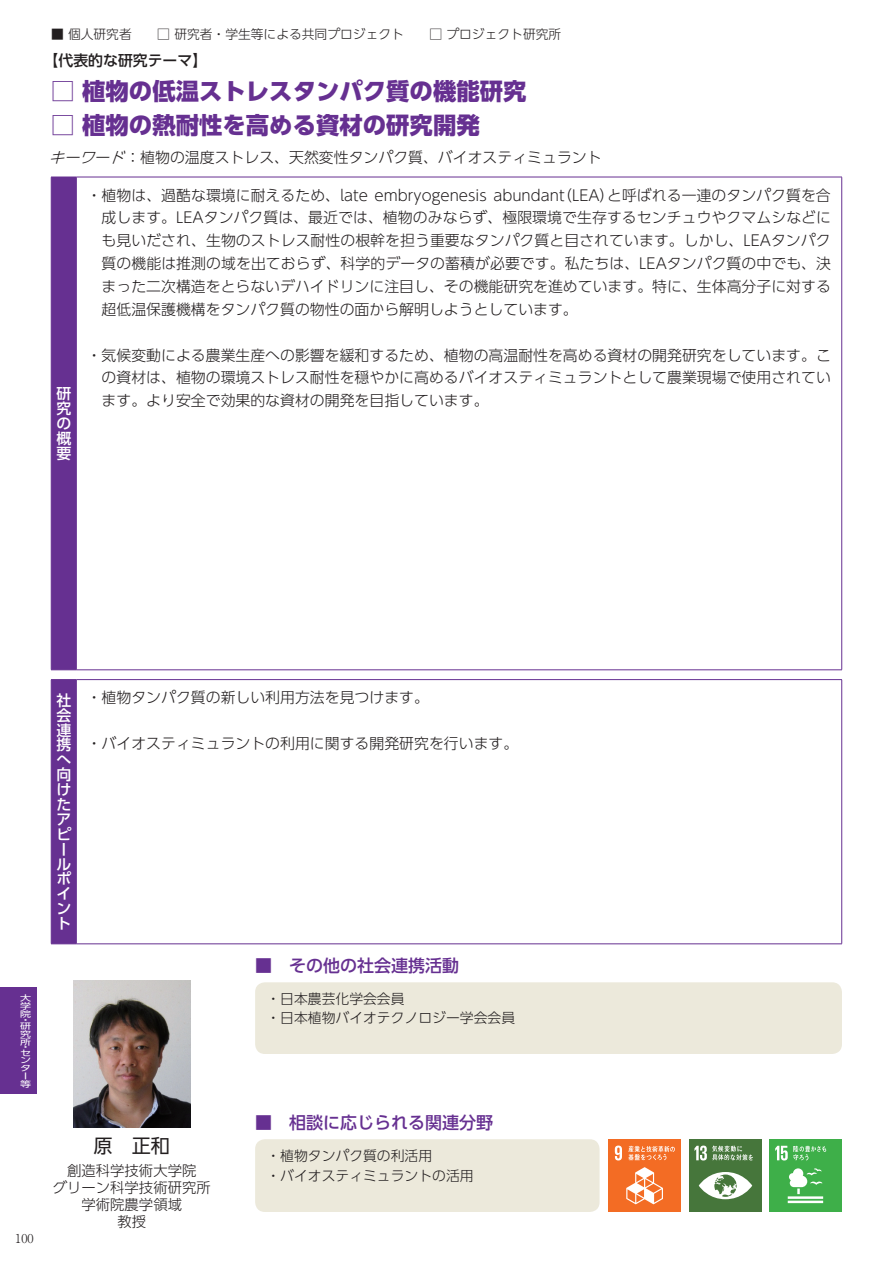
<style>
.page{position:relative;width:893px;height:1263px;background:#fff}
.page>*{position:absolute;margin:0;border:0;box-sizing:border-box;transform-origin:0 0}
.t1{font:800 23.4px "UD Shin Go Pro";color:#663091}
.t2{font:19.2px "UD Shin Go Pro";color:#231f20}
.t3{font:500 16.95px "UD Shin Go Pro";color:#663091}
.t4{font:300 14.85px/22.8px "UD Shin Go Pro";color:#231f20;text-align:justify}
.t5{font:500 14.85px/14.9px "UD Shin Go Pro";color:#fff;text-align:justify}
.t6{font:500 14.85px "UD Shin Go Pro";color:#231f20}
.t7{font:300 14.4px/17px "UD Shin Go Pro";color:#231f20;text-align:center}
.t8{font:300 13.8px/19.2px "UD Shin Go Pro";color:#231f20}
.t9{font:300 12.75px "UD Shin Go Pro";color:#231f20}
.t10{font:300 12.15px "Ryumin Pro";color:#231f20}
.t11{font:8.1px/8.1px "UD Shin Go Pro";color:#fff;text-align:justify;scale:1.37 1}
.s1{font-style:italic}
</style>
<div class="page">
<div style="left:255px;top:982px;width:587px;height:72px;background:#ece9db;border-radius:10px"></div>
<div style="left:255px;top:1139px;width:345px;height:73px;background:#ece9db;border-radius:10px"></div>
<img style="left:73px;top:981px;width:117px;height:146px">
<hr style="left:76px;top:177px;width:1px;height:493px;background:#663091">
<hr style="left:76px;top:177px;width:766px;height:1px;background:#663091">
<hr style="left:841px;top:177px;width:1px;height:493px;background:#663091">
<hr style="left:76px;top:669px;width:766px;height:1px;background:#663091">
<div style="left:51px;top:177px;width:25px;height:767px;background:#663091"></div>
<hr style="left:76px;top:680px;width:1px;height:264px;background:#663091">
<hr style="left:76px;top:679px;width:766px;height:1px;background:#663091">
<hr style="left:841px;top:680px;width:1px;height:264px;background:#663091">
<hr style="left:76px;top:943px;width:766px;height:1px;background:#663091">
<div style="left:770px;top:1140px;width:72px;height:72px;background:#3eaf49"></div>
<hr style="left:788px;top:1196px;width:35px;height:3px;background:#fff">
<hr style="left:788px;top:1201px;width:35px;height:2px;background:#fff">
<svg style="left:789px;top:1168px;width:33px;height:26px"></svg>
<svg style="left:775px;top:1146px;width:51px;height:14px"></svg>
<div style="left:689px;top:1140px;width:72px;height:72px;background:#46763b"></div>
<svg style="left:699px;top:1172px;width:53px;height:27px"></svg>
<svg style="left:694px;top:1145px;width:59px;height:15px"></svg>
<div style="left:608px;top:1140px;width:72px;height:72px;background:#f36c24"></div>
<svg style="left:626px;top:1167px;width:37px;height:37px"></svg>
<svg style="left:615px;top:1145px;width:7px;height:15px"></svg>
<svg style="left:628px;top:1146px;width:47px;height:14px"></svg>
<div style="left:0;top:988px;width:36px;height:106px;background:#663091"></div>
<p class="t9" style="left:51px;top:24px;width:512px">■ 個人研究者　　□ 研究者・学生等による共同プロジェクト　　□ プロジェクト研究所</p>
<p class="t6" style="left:44px;top:49px;width:165px">【代表的な研究テーマ】</p>
<h1 class="t1" style="left:51px;top:72px;width:477px">□ 植物の低温ストレスタンパク質の機能研究</h1>
<h1 class="t1" style="left:51px;top:106px;width:430px">□ 植物の熱耐性を高める資材の研究開発</h1>
<p class="t4" style="left:49px;top:145px;width:554px"><span class="s1">キーワード</span>：植物の温度ストレス、天然変性タンパク質、バイオスティミュラント</p>
<p class="t5" style="left:56px;top:386px;width:16px">研究の概要</p>
<p class="t4" style="left:102px;top:183px;width:731px;text-indent:-15px">・植物は、過酷な環境に耐えるため、late embryogenesis abundant（LEA）と呼ばれる一連のタンパク質を合成します。LEAタンパク質は、最近では、植物のみならず、極限環境で生存するセンチュウやクマムシなどにも見いだされ、生物のストレス耐性の根幹を担う重要なタンパク質と目されています。しかし、LEAタンパク質の機能は推測の域を出ておらず、科学的データの蓄積が必要です。私たちは、LEAタンパク質の中でも、決まった二次構造をとらないデハイドリンに注目し、その機能研究を進めています。特に、生体高分子に対する超低温保護機構をタンパク質の物性の面から解明しようとしています。</p>
<p class="t4" style="left:102px;top:343px;width:731px;text-indent:-15px">・気候変動による農業生産への影響を緩和するため、植物の高温耐性を高める資材の開発研究をしています。この資材は、植物の環境ストレス耐性を穏やかに高めるバイオスティミュラントとして農業現場で使用されています。より安全で効果的な資材の開発を目指しています。</p>
<p class="t11" style="left:20px;top:994px;width:9px">大学院</p>
<p class="t11" style="left:20px;top:1015px;width:6px">・</p>
<p class="t11" style="left:20px;top:1021px;width:9px">研究所</p>
<p class="t11" style="left:20px;top:1043px;width:6px">・</p>
<p class="t11" style="left:20px;top:1049px;width:9px;line-height:7.6px;text-align:left">センター等</p>
<p class="t10" style="left:15px;top:1229px;width:20px">100</p>
<p class="t5" style="left:56px;top:692px;width:16px;text-align:left">社会連携へ向けたアピールポイント</p>
<p class="t4" style="left:87px;top:685px;width:344px">・植物タンパク質の新しい利用方法を見つけます。</p>
<p class="t4" style="left:87px;top:731px;width:433px">・バイオスティミュラントの利用に関する開発研究を行います。</p>
<p class="t3" style="left:255px;top:951px;width:206px">■　その他の社会連携活動</p>
<p class="t8" style="left:266px;top:989px;width:250px">・日本農芸化学会会員<br>・日本植物バイオテクノロジー学会会員</p>
<p class="t3" style="left:255px;top:1108px;width:240px">■　相談に応じられる関連分野</p>
<p class="t8" style="left:266px;top:1146px;width:167px">・植物タンパク質の利活用</p>
<p class="t2" style="left:94px;top:1130px;width:78px">原　正和</p>
<p class="t7" style="left:67px;top:1162px;width:131px">創造科学技術大学院</p>
<p class="t8" style="left:266px;top:1165px;width:209px">・バイオスティミュラントの活用</p>
<p class="t7" style="left:53px;top:1179px;width:159px">グリーン科学技術研究所学術院農学領域<br>教授</p>
</div>
